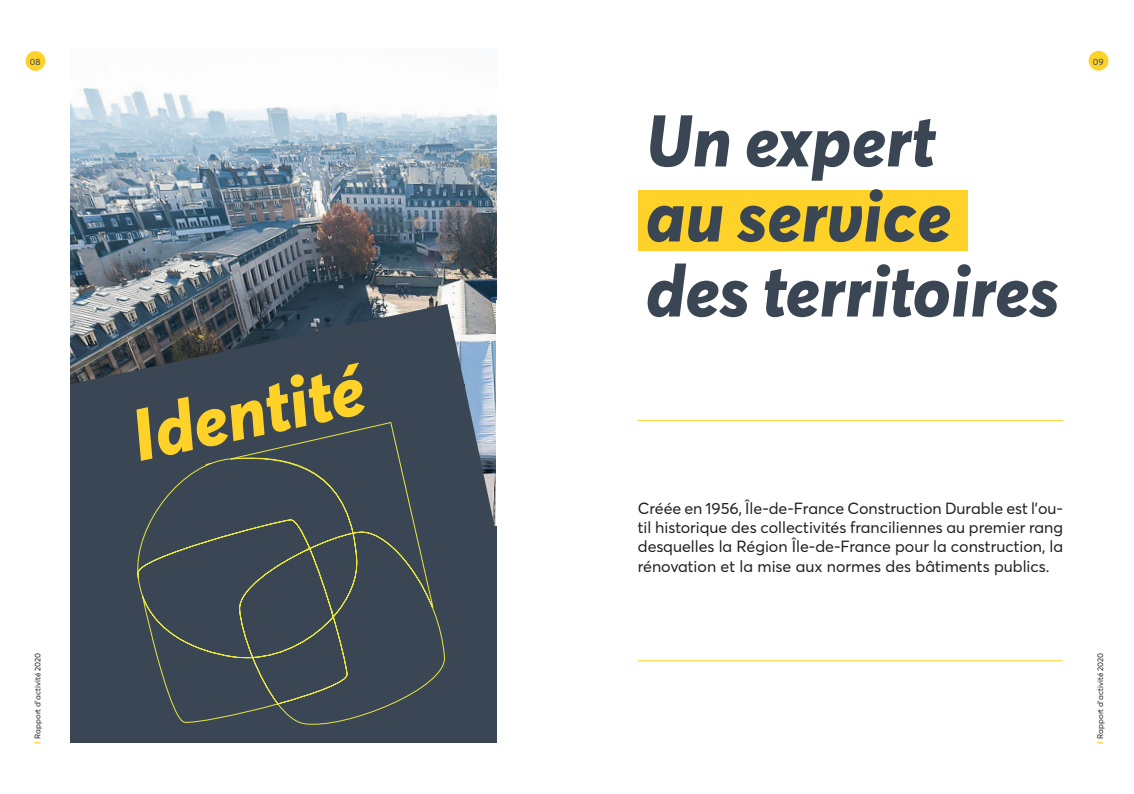
<style>
.page{position:relative;width:1134px;height:794px;background:#fff}
.page>*{position:absolute;margin:0;border:0;box-sizing:border-box;transform-origin:0 0}
.t1{font:800 72px "Averta Demo PE";color:#3a4653}
.t2{font:800 72px "Averta Demo PE";color:#ffd229}
.t3{font:16px/19.2px "Averta Demo PE Cutted Demo";color:#231f20;text-align:justify}
.t4{font:9px "Averta Demo PE Cutted Demo";color:#3a4653}
.t5{font:8px "Averta Demo PE Cutted Demo";color:#231f20}
.s1{font-family:"Averta Demo PE";font-weight:800;color:#ffd229}
</style>
<div class="page">
<div style="left:638px;top:190px;width:329px;height:60px;background:#ffd229"></div>
<div style="left:1089px;top:51px;width:19px;height:20px;background:#ffd229;border-radius:50%"></div>
<hr style="left:638px;top:420px;width:425px;height:1px;background:#ffd229">
<hr style="left:638px;top:660px;width:425px;height:1px;background:#ffd229">
<img style="left:71px;top:88px;width:425px;height:216px">
<div style="left:26px;top:51px;width:19px;height:20px;background:#ffd229;border-radius:50%"></div>
<svg style="left:71px;top:304px;width:426px;height:376px;background:#525d68"></svg>
<div style="left:71px;top:384px;width:394px;height:359px;background:#3a4653"></div>
<div style="left:496px;top:300px;width:71px;height:348px;background:#fff"></div>
<div style="left:370px;top:527px;width:126px;height:216px;background:#3a4653"></div>
<svg style="left:137px;top:422px;width:308px;height:303px"></svg>
<p class="t4" style="left:30px;top:56px;width:12px">08</p>
<p class="t5" style="left:33px;top:744px;width:93px;rotate:-90deg"><span class="s1">l</span> Rapport d’activité 2020</p>
<p class="t2" style="left:124px;top:394px;width:237px;rotate:-12deg">Identité</p>
<p class="t1" style="left:646px;top:97px;width:292px">Un expert</p>
<p class="t1" style="left:646px;top:172px;width:307px">au service</p>
<p class="t1" style="left:646px;top:247px;width:415px">des territoires</p>
<p class="t4" style="left:1093px;top:56px;width:12px">09</p>
<p class="t3" style="left:638px;top:499px;width:427px">Créée en 1956, Île-de-France Construction Durable est l’ou&shy;til historique des collectivités franciliennes au premier rang desquelles la Région Île-de-France pour la construction, la rénovation et la mise aux normes des bâtiments publics.</p>
<p class="t5" style="left:1095px;top:744px;width:93px;rotate:-90deg"><span class="s1">l</span> Rapport d’activité 2020</p>
</div>
